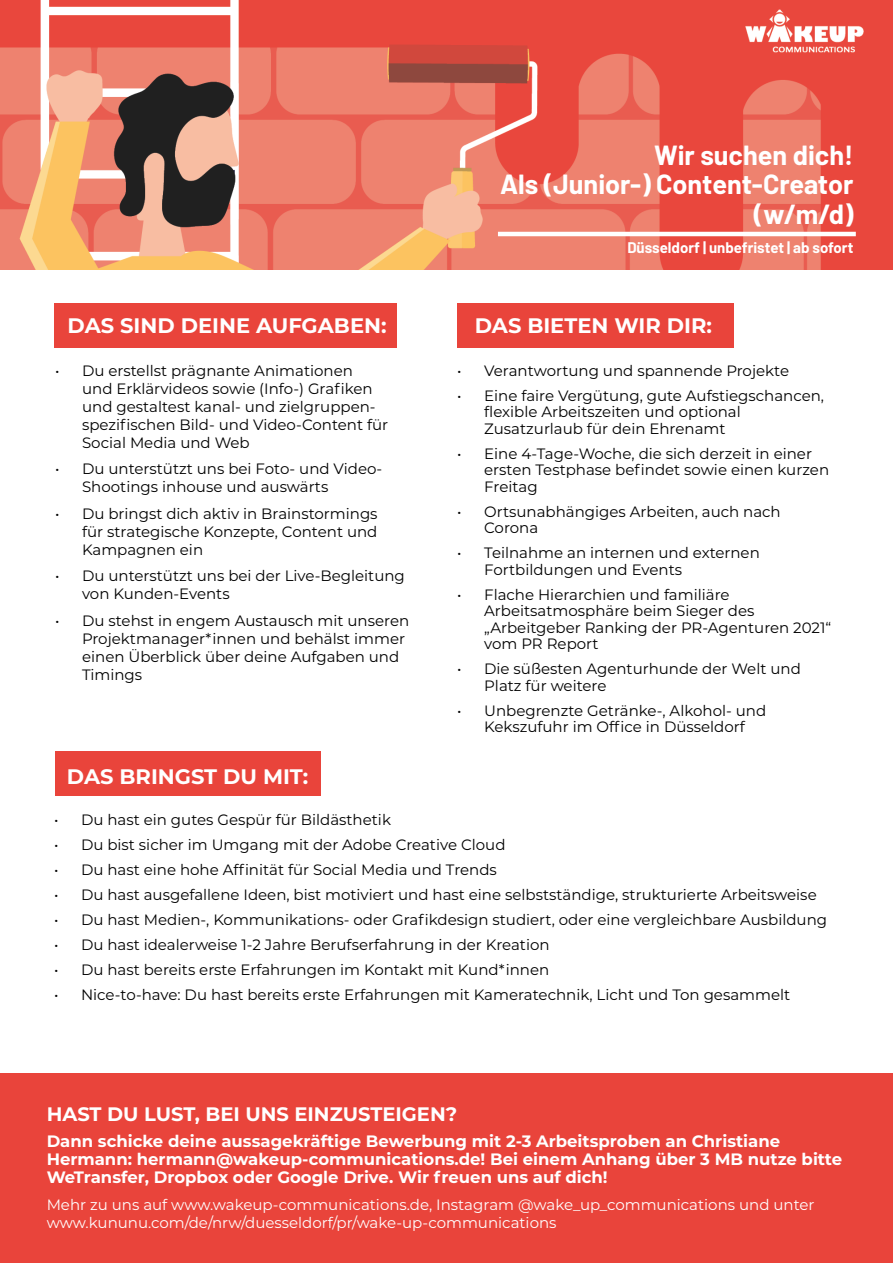
<style>
.page{position:relative;width:893px;height:1263px;background:#fff}
.page>*{position:absolute;margin:0;border:0;box-sizing:border-box;transform-origin:0 0}
.t1{font:700 27px/29.2px "Barlow";color:#fff;text-align:right}
.t2{font:700 21px "Montserrat";color:#fff}
.t3{font:700 19.5px "Montserrat";color:#fff}
.t4{font:700 16.5px/18px "Montserrat";color:#fff}
.t5{font:15px/18px "Montserrat";color:#000}
.t6{font:15px/18px "Montserrat";color:#fff}
.t7{font:700 15px "Barlow";color:#fff}
</style>
<div class="page">
<img style="left:0;top:0;width:893px;height:269px">
<div style="left:55px;top:752px;width:266px;height:44px;background:#e9443b"></div>
<div style="left:457px;top:303px;width:277px;height:45px;background:#e9443b"></div>
<div style="left:54px;top:303px;width:342px;height:45px;background:#e9443b"></div>
<div style="left:0;top:1074px;width:893px;height:189px;background:#e9443b"></div>
<hr style="left:498px;top:232px;width:358px;height:4px;background:#fff">
<h1 class="t1" style="left:500px;top:139px;width:355px">Wir suchen dich!<br>Als (Junior-) Content-Creator (w/m/d)</h1>
<p class="t7" style="left:627px;top:236px;width:228px">Düsseldorf | unbefristet | ab sofort</p>
<h2 class="t2" style="left:68px;top:311px;width:320px">DAS SIND DEINE AUFGABEN:</h2>
<h2 class="t2" style="left:475px;top:311px;width:239px">DAS BIETEN WIR DIR:</h2>
<p class="t5" style="left:82px;top:361px;width:308px;text-indent:-27px">• Du erstellst prägnante Animationen<br>und Erklärvideos sowie (Info-) Grafiken und gestaltest kanal- und zielgruppen&shy;spezifischen Bild- und Video-Content für Social Media und Web</p>
<p class="t5" style="left:82px;top:459px;width:302px;text-indent:-27px">• Du unterstützt uns bei Foto- und Video-<br>Shootings inhouse und auswärts</p>
<p class="t5" style="left:82px;top:504px;width:297px;text-align:justify;text-indent:-27px">• Du bringst dich aktiv in Brainstormings für strategische Konzepte, Content und Kampagnen ein</p>
<p class="t5" style="left:82px;top:566px;width:324px;text-indent:-27px">• Du unterstützt uns bei der Live-Begleitung von Kunden-Events</p>
<p class="t5" style="left:82px;top:611px;width:329px;text-indent:-27px">• Du stehst in engem Austausch mit unseren<br>Projektmanager*innen und behälst immer einen Überblick über deine Aufgaben und<br>Timings</p>
<h2 class="t2" style="left:67px;top:761px;width:243px">DAS BRINGST DU MIT:</h2>
<p class="t5" style="left:457px;top:361px;width:333px">• Verantwortung und spannende Projekte</p>
<p class="t5" style="left:484px;top:387px;width:341px;line-height:16.5px;text-indent:-27px">• Eine faire Vergütung, gute Aufstiegschancen, flexible Arbeitszeiten und optional<br>Zusatzurlaub für dein Ehrenamt</p>
<p class="t5" style="left:484px;top:445px;width:346px;line-height:16.5px;text-indent:-27px">• Eine 4-Tage-Woche, die sich derzeit in einer ersten Testphase befindet sowie einen kurzen<br>Freitag</p>
<p class="t5" style="left:484px;top:503px;width:298px;line-height:16.5px;text-indent:-27px">• Ortsunabhängiges Arbeiten, auch nach<br>Corona</p>
<p class="t5" style="left:484px;top:544px;width:277px;line-height:16.5px;text-indent:-27px">• Teilnahme an internen und externen<br>Fortbildungen und Events</p>
<p class="t5" style="left:484px;top:586px;width:349px;line-height:16.5px;text-indent:-27px">• Flache Hierarchien und familiäre<br>Arbeitsatmosphäre beim Sieger des „Arbeitgeber Ranking der PR-Agenturen 2021“ vom PR Report</p>
<p class="t5" style="left:484px;top:660px;width:318px;line-height:16.5px;text-indent:-27px">• Die süßesten Agenturhunde der Welt und<br>Platz für weitere</p>
<p class="t5" style="left:457px;top:702px;width:310px;line-height:16.5px;text-align:center">• Unbegrenzte Getränke-, Alkohol- und<br>Kekszufuhr im Office in Düsseldorf</p>
<p class="t5" style="left:54px;top:810px;width:339px">• Du hast ein gutes Gespür für Bildästhetik</p>
<p class="t5" style="left:54px;top:835px;width:453px">• Du bist sicher im Umgang mit der Adobe Creative Cloud</p>
<p class="t5" style="left:54px;top:860px;width:444px">• Du hast eine hohe Affinität für Social Media und Trends</p>
<p class="t5" style="left:54px;top:885px;width:764px">• Du hast ausgefallene Ideen, bist motiviert und hast eine selbstständige, strukturierte Arbeitsweise</p>
<p class="t5" style="left:54px;top:910px;width:775px">• Du hast Medien-, Kommunikations- oder Grafikdesign studiert, oder eine vergleichbare Ausbildung</p>
<p class="t5" style="left:54px;top:935px;width:497px">• Du hast idealerweise 1-2 Jahre Berufserfahrung in der Kreation</p>
<p class="t5" style="left:54px;top:960px;width:497px">• Du hast bereits erste Erfahrungen im Kontakt mit Kund*innen</p>
<p class="t5" style="left:54px;top:985px;width:738px">• Nice-to-have: Du hast bereits erste Erfahrungen mit Kameratechnik, Licht und Ton gesammelt</p>
<h3 class="t3" style="left:47px;top:1100px;width:412px">HAST DU LUST, BEI UNS EINZUSTEIGEN?</h3>
<p class="t4" style="left:47px;top:1131px;width:797px">Dann schicke deine aussagekräftige Bewerbung mit 2-3 Arbeitsproben an Christiane<br>Hermann: hermann@wakeup-communications.de! Bei einem Anhang über 3 MB nutze bitte<br>WeTransfer, Dropbox oder Google Drive. Wir freuen uns auf dich!</p>
<p class="t6" style="left:47px;top:1195px;width:769px">Mehr zu uns auf www.wakeup-communications.de, Instagram @wake_up_communications und unter www.kununu.com/de/nrw/duesseldorf/pr/wake-up-communications</p>
</div>
